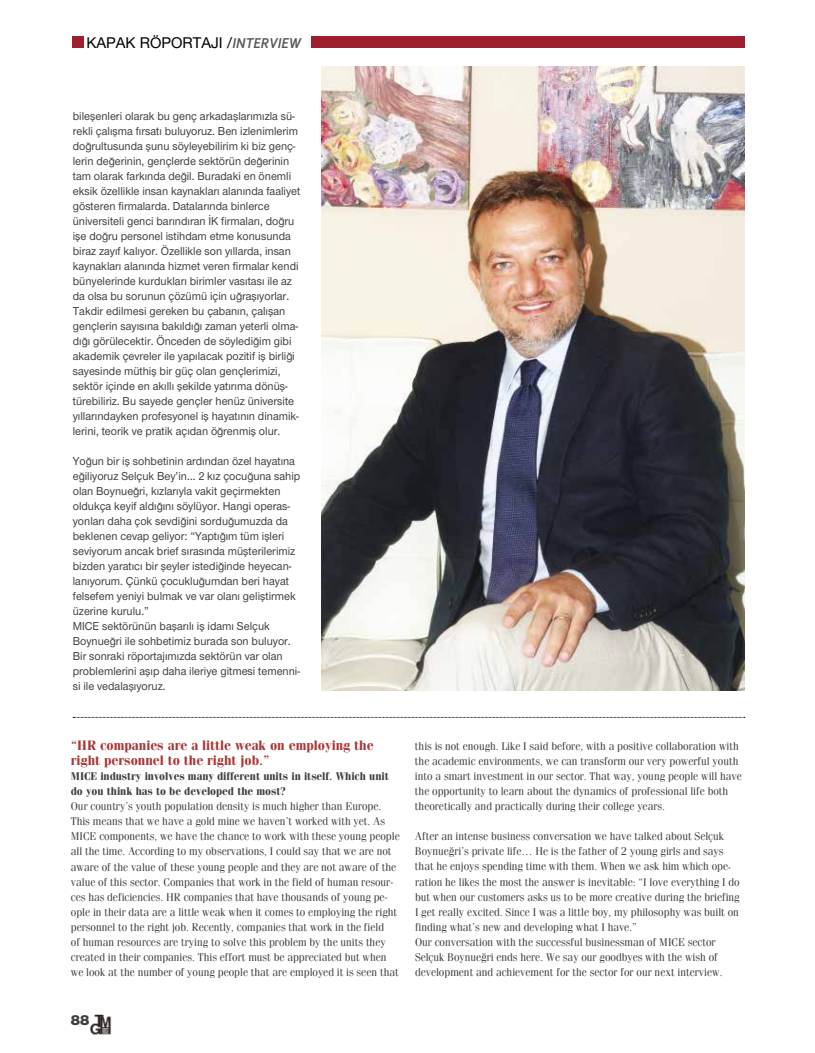
<style>
.page{position:relative;width:815px;height:1053px;background:#fff}
.page>*{position:absolute;margin:0;border:0;box-sizing:border-box;transform-origin:0 0}
.t1{font:15px "Helvetica Neue";color:#000}
.t2{font:900 15px "Nimbus Sans Novus";color:#3e3d40}
.t3{font:700 13.75px/15px "Fenice";color:#a83838}
.t4{font:500 11.88px/15px "Nimbus Sans Novus";color:#3e3d40;scale:.96 1}
.t5{font:11.25px/15px "Fenice";color:#3e3d40}
.t6{font:700 11.25px/15px "Fenice";color:#3e3d40}
.s1{font-family:"Corbel";font-weight:700;font-style:italic;color:#58585a}
</style>
<div class="page">
<img style="left:90px;top:1014px;width:22px;height:21px">
<div style="left:311px;top:36px;width:433px;height:11px;background:#9f1e2d"></div>
<div style="left:73px;top:36px;width:11px;height:11px;background:#9f1e2d"></div>
<img style="left:321px;top:66px;width:423px;height:624px">
<svg style="left:73px;top:717px;width:672px;height:1px"></svg>
<h1 class="t1" style="left:86px;top:34px;width:216px">KAPAK RÖPORTAJI / <span class="s1">INTERVIEW</span></h1>
<p class="t4" style="left:73px;top:108px;width:239px">bileşenleri olarak bu genç arkadaşlarımızla sü&shy;rekli çalışma fırsatı buluyoruz. Ben izlenimlerim doğrultusunda şunu söyleyebilirim ki biz genç&shy;lerin değerinin, gençlerde sektörün değerinin tam olarak farkında değil. Buradaki en önemli eksik özellikle insan kaynakları alanında faaliyet gösteren firmalarda. Datalarında binlerce üniversiteli genci barındıran İK firmaları, doğru işe doğru personel istihdam etme konusunda biraz zayıf kalıyor. Özellikle son yıllarda, insan kaynakları alanında hizmet veren firmalar kendi bünyelerinde kurdukları birimler vasıtası ile az da olsa bu sorunun çözümü için uğraşıyorlar.<br>Takdir edilmesi gereken bu çabanın, çalışan gençlerin sayısına bakıldığı zaman yeterli olma&shy;dığı görülecektir. Önceden de söylediğim gibi akademik çevreler ile yapılacak pozitif iş birliği sayesinde müthiş bir güç olan gençlerimizi, sektör içinde en akıllı şekilde yatırıma dönüş&shy;türebiliriz. Bu sayede gençler henüz üniversite yıllarındayken profesyonel iş hayatının dinamik&shy;lerini, teorik ve pratik açıdan öğrenmiş olur.</p>
<p class="t4" style="left:73px;top:453px;width:239px">Yoğun bir iş sohbetinin ardından özel hayatına eğiliyoruz Selçuk Bey’in… 2 kız çocuğuna sahip olan Boynueğri, kızlarıyla vakit geçirmekten oldukça keyif aldığını söylüyor. Hangi operas&shy;yonları daha çok sevdiğini sorduğumuzda da beklenen cevap geliyor: “Yaptığım tüm işleri seviyorum ancak brief sırasında müşterilerimiz bizden yaratıcı bir şeyler istediğinde heyecan&shy;lanıyorum. Çünkü çocukluğumdan beri hayat felsefem yeniyi bulmak ve var olanı geliştirmek üzerine kurulu.”<br>MICE sektörünün başarılı iş idamı Selçuk Boynueğri ile sohbetimiz burada son buluyor.<br>Bir sonraki röportajımızda sektörün var olan problemlerini aşıp daha ileriye gitmesi temenni&shy;si ile vedalaşıyoruz.</p>
<p class="t3" style="left:71px;top:738px;width:304px">“HR companies are a little weak on employing the right personnel to the right job.”</p>
<p class="t6" style="left:71px;top:769px;width:319px">MICE industry involves many different units in itself. Which unit do you think has to be developed the most?</p>
<p class="t5" style="left:71px;top:799px;width:330px">Our country’s youth population density is much higher than Europe.<br>This means that we have a gold mine we haven’t worked with yet. As MICE components, we have the chance to work with these young people all the time. According to my observations, I could say that we are not aware of the value of these young people and they are not aware of the value of this sector. Companies that work in the field of human resour&shy;ces has deficiencies. HR companies that have thousands of young pe&shy;ople in their data are a little weak when it comes to employing the right personnel to the right job. Recently, companies that work in the field<br>of human resources are trying to solve this problem by the units they created in their companies. This effort must be appreciated but when we look at the number of young people that are employed it is seen that</p>
<h1 class="t2" style="left:71px;top:1011px;width:20px">88</h1>
<p class="t5" style="left:415px;top:739px;width:328px">this is not enough. Like I said before, with a positive collaboration with the academic environments, we can transform our very powerful youth into a smart investment in our sector. That way, young people will have the opportunity to learn about the dynamics of professional life both theoretically and practically during their college years.</p>
<p class="t5" style="left:415px;top:829px;width:326px">After an intense business conversation we have talked about Selçuk Boynueğri’s private life… He is the father of 2 young girls and says that he enjoys spending time with them. When we ask him which ope&shy;ration he likes the most the answer is inevitable: “I love everything I do but when our customers asks us to be more creative during the briefing I get really excited. Since I was a little boy, my philosophy was built on finding what’s new and developing what I have.”<br>Our conversation with the successful businessman of MICE sector Selçuk Boynueğri ends here. We say our goodbyes with the wish of development and achievement for the sector for our next interview.</p>
</div>
